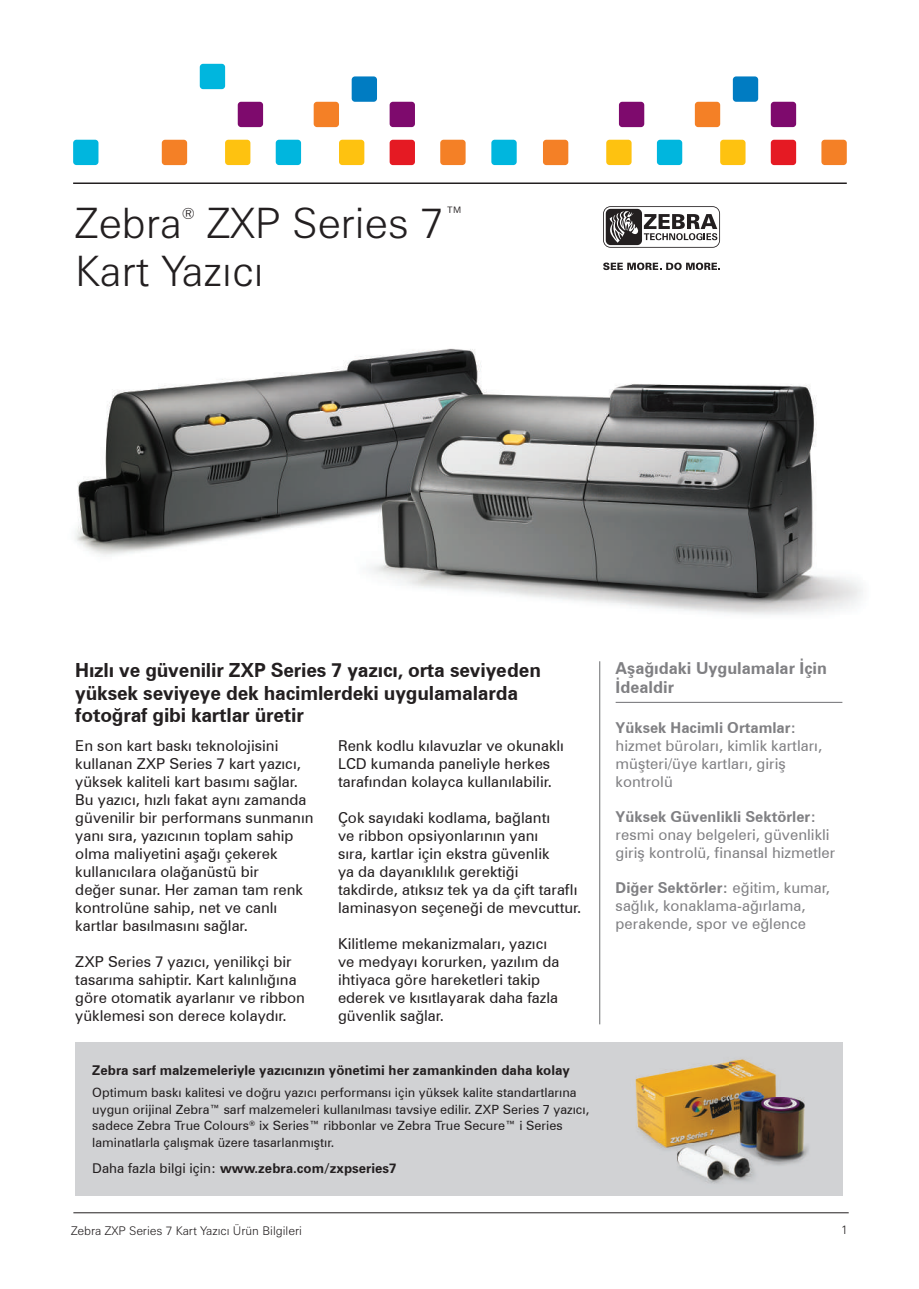
<style>
.page{position:relative;width:919px;height:1289px;background:#fff}
.page>*{position:absolute;margin:0;border:0;box-sizing:border-box;transform-origin:0 0}
.t1{font:300 42px/48px "Zurich BT";color:#231f20}
.t2{font:700 19.5px/22.5px "Zurich BTWGL4";letter-spacing:-.01em;color:#231f20}
.t3{font:700 16.5px/19.5px "Zurich BTWGL4";color:#808083}
.t4{font:300 15.75px "Zurich BT";color:#231f20}
.t5{font:15px/18px "Zurich BTWGL4";color:#231f20}
.t6{font:15px/18px "Zurich BTWGL4";color:#808083}
.t7{font:700 15px "Zurich BTWGL4";color:#808083}
.t8{font:700 13.5px "Zurich BTWGL4";color:#231f20}
.t9{font:700 13.5px "Zurich BT";color:#231f20}
.t10{font:12.75px/16.5px "Zurich BTWGL4";color:#231f20}
.t11{font:300 12px "Zurich BT";color:#231f20}
.s1{font-family:"Zurich BTWGL4";font-weight:400}
.s2{font-weight:700}
</style>
<div class="page">
<div style="left:351px;top:76px;width:26px;height:26px;background:#007cc2;border-radius:3px"></div>
<div style="left:225px;top:140px;width:25px;height:25px;background:#fec210;border-radius:3px"></div>
<div style="left:339px;top:140px;width:25px;height:25px;background:#fec210;border-radius:3px"></div>
<div style="left:313px;top:102px;width:26px;height:25px;background:#f48026;border-radius:3px"></div>
<div style="left:440px;top:140px;width:25px;height:25px;background:#f48026;border-radius:3px"></div>
<div style="left:162px;top:140px;width:25px;height:25px;background:#f48026;border-radius:3px"></div>
<div style="left:200px;top:64px;width:25px;height:25px;background:#00b6de;border-radius:3px"></div>
<div style="left:276px;top:140px;width:25px;height:25px;background:#00b6de;border-radius:3px"></div>
<div style="left:73px;top:140px;width:25px;height:25px;background:#00b6de;border-radius:3px"></div>
<div style="left:238px;top:102px;width:25px;height:25px;background:#7e0a6d;border-radius:3px"></div>
<div style="left:389px;top:102px;width:26px;height:25px;background:#7e0a6d;border-radius:3px"></div>
<div style="left:389px;top:140px;width:26px;height:25px;background:#e51a23;border-radius:3px"></div>
<div style="left:732px;top:76px;width:26px;height:26px;background:#007cc2;border-radius:3px"></div>
<div style="left:606px;top:140px;width:25px;height:25px;background:#fec210;border-radius:3px"></div>
<div style="left:720px;top:140px;width:25px;height:25px;background:#fec210;border-radius:3px"></div>
<div style="left:694px;top:102px;width:26px;height:25px;background:#f48026;border-radius:3px"></div>
<div style="left:821px;top:140px;width:25px;height:25px;background:#f48026;border-radius:3px"></div>
<div style="left:543px;top:140px;width:25px;height:25px;background:#f48026;border-radius:3px"></div>
<div style="left:657px;top:140px;width:25px;height:25px;background:#00b6de;border-radius:3px"></div>
<div style="left:491px;top:140px;width:25px;height:25px;background:#00b6de;border-radius:3px"></div>
<div style="left:619px;top:102px;width:25px;height:25px;background:#7e0a6d;border-radius:3px"></div>
<div style="left:770px;top:102px;width:26px;height:25px;background:#7e0a6d;border-radius:3px"></div>
<div style="left:770px;top:140px;width:26px;height:25px;background:#e51a23;border-radius:3px"></div>
<hr style="left:73px;top:182px;width:773px;height:2px;background:#231f20">
<hr style="left:73px;top:1212px;width:775px;height:1px;background:#231f20">
<img style="left:75px;top:348px;width:788px;height:267px">
<div style="left:75px;top:1042px;width:767px;height:154px;background:#d1d2d4"></div>
<hr style="left:615px;top:701px;width:227px;height:2px;background:#808083">
<hr style="left:599px;top:661px;width:1px;height:363px;background:#6c6d70">
<img style="left:635px;top:1059px;width:173px;height:125px">
<svg style="left:603px;top:262px;width:117px;height:8px"></svg>
<svg style="left:603px;top:206px;width:117px;height:42px"></svg>
<h1 class="t1" style="left:75px;top:204px;width:390px;text-indent:132px">ZXP Series 7<sup>™<br></sup>Kart Yazıcı</h1>
<h1 class="t1" style="left:75px;top:204px;width:108px">Zebra</h1>
<p class="t4" style="left:182px;top:207px;width:15px">®</p>
<h2 class="t2" style="left:75px;top:661px;width:467px">Hızlı ve güvenilir ZXP Series 7 yazıcı, orta seviyeden yüksek seviyeye dek hacimlerdeki uygulamalarda fotoğraf gibi kartlar üretir</h2>
<p class="t5" style="left:75px;top:738px;width:240px">En son kart baskı teknolojisini kullanan ZXP Series 7 kart yazıcı, yüksek kaliteli kart basımı sağlar.<br>Bu yazıcı, hızlı fakat aynı zamanda güvenilir bir performans sunmanın yanı sıra, yazıcının toplam sahip olma maliyetini aşağı çekerek kullanıcılara olağanüstü bir<br>değer sunar. Her zaman tam renk kontrolüne sahip, net ve canlı kartlar basılmasını sağlar.</p>
<p class="t5" style="left:75px;top:954px;width:231px">ZXP Series 7 yazıcı, yenilikçi bir tasarıma sahiptir. Kart kalınlığına göre otomatik ayarlanır ve ribbon yüklemesi son derece kolaydır.</p>
<p class="t5" style="left:338px;top:738px;width:227px">Renk kodlu kılavuzlar ve okunaklı<br>LCD kumanda paneliyle herkes tarafından kolayca kullanılabilir.</p>
<p class="t5" style="left:338px;top:810px;width:245px">Çok sayıdaki kodlama, bağlantı<br>ve ribbon opsiyonlarının yanı<br>sıra, kartlar için ekstra güvenlik<br>ya da dayanıklılık gerektiği takdirde, atıksız tek ya da çift taraflı laminasyon seçeneği de mevcuttur.</p>
<p class="t5" style="left:338px;top:936px;width:223px">Kilitleme mekanizmaları, yazıcı ve medyayı korurken, yazılım da ihtiyaca göre hareketleri takip ederek ve kısıtlayarak daha fazla güvenlik sağlar.</p>
<p class="t8" style="left:92px;top:1064px;width:479px">Zebra sarf malzemeleriyle yazıcınızın yönetimi her zamankinden daha kolay</p>
<p class="t10" style="left:92px;top:1085px;width:498px">Optimum baskı kalitesi ve doğru yazıcı performansı için yüksek kalite standartlarına uygun orijinal Zebra™ sarf malzemeleri kullanılması tavsiye edilir. ZXP Series 7 yazıcı, sadece Zebra True Colours<sup>®</sup> ix Series™ ribbonlar ve Zebra True Secure™ i Series laminatlarla çalışmak üzere tasarlanmıştır.</p>
<p class="t9" style="left:92px;top:1163px;width:306px"><span class="s1">Daha fazla bilgi için:</span> www.zebra.com/zxpseries7</p>
<p class="t3" style="left:615px;top:660px;width:213px">Aşağıdaki Uygulamalar İçin<br>İdealdir</p>
<p class="t7" style="left:615px;top:721px;width:182px">Yüksek Hacimli Ortamlar:</p>
<p class="t6" style="left:615px;top:737px;width:208px">hizmet büroları, kimlik kartları, müşteri/üye kartları, giriş kontrolü</p>
<p class="t7" style="left:615px;top:810px;width:202px">Yüksek Güvenlikli Sektörler:</p>
<p class="t6" style="left:615px;top:826px;width:221px">resmi onay belgeleri, güvenlikli giriş kontrolü, finansal hizmetler</p>
<p class="t6" style="left:615px;top:879px;width:216px"><span class="s2">Diğer Sektörler:</span> eğitim, kumar, sağlık, konaklama-ağırlama, perakende, spor ve eğlence</p>
<p class="t11" style="left:71px;top:1225px;width:232px">Zebra ZXP Series 7 Kart Yazıcı Ürün Bilgileri</p>
<p class="t11" style="left:841px;top:1225px;width:8px">1</p>
</div>
